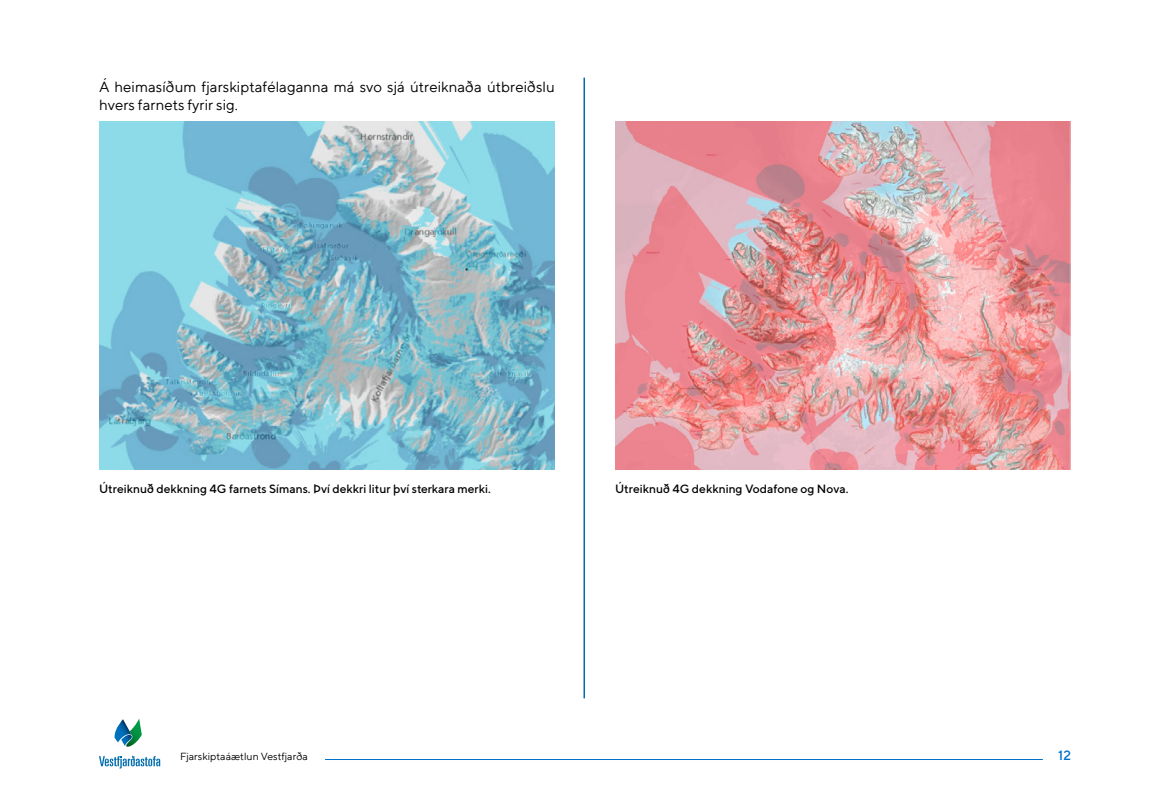
<style>
.page{position:relative;width:1170px;height:810px;background:#fff}
.page>*{position:absolute;margin:0;border:0;box-sizing:border-box;transform-origin:0 0}
.t1{font:15px/18px "TT Norms";color:#000}
.t2{font:500 13.5px "TT Norms";color:#0071ca}
.t3{font:500 12px "TT Norms";color:#000}
.t4{font:10.5px "TT Norms";color:#000}
</style>
<div class="page">
<hr style="left:584px;top:78px;width:1px;height:620px;background:#006ab3">
<img style="left:99px;top:122px;width:456px;height:348px">
<img style="left:615px;top:121px;width:456px;height:349px">
<svg style="left:99px;top:756px;width:61px;height:13px"></svg>
<svg style="left:114px;top:719px;width:28px;height:28px"></svg>
<hr style="left:325px;top:759px;width:718px;height:1px;background:#0071ca">
<p class="t1" style="left:99px;top:77px;width:457px">Á heimasíðum fjarskiptafélaganna má svo sjá útreiknaða útbreiðslu hvers farnets fyrir sig.</p>
<p class="t3" style="left:99px;top:481px;width:393px">Útreiknuð dekkning 4G farnets Símans. Því dekkri litur því sterkara merki.</p>
<p class="t3" style="left:615px;top:481px;width:235px">Útreiknuð 4G dekkning Vodafone og Nova.</p>
<p class="t4" style="left:180px;top:750px;width:130px">Fjarskiptaáætlun Vestfjarða</p>
<p class="t2" style="left:1058px;top:747px;width:14px">12</p>
</div>
